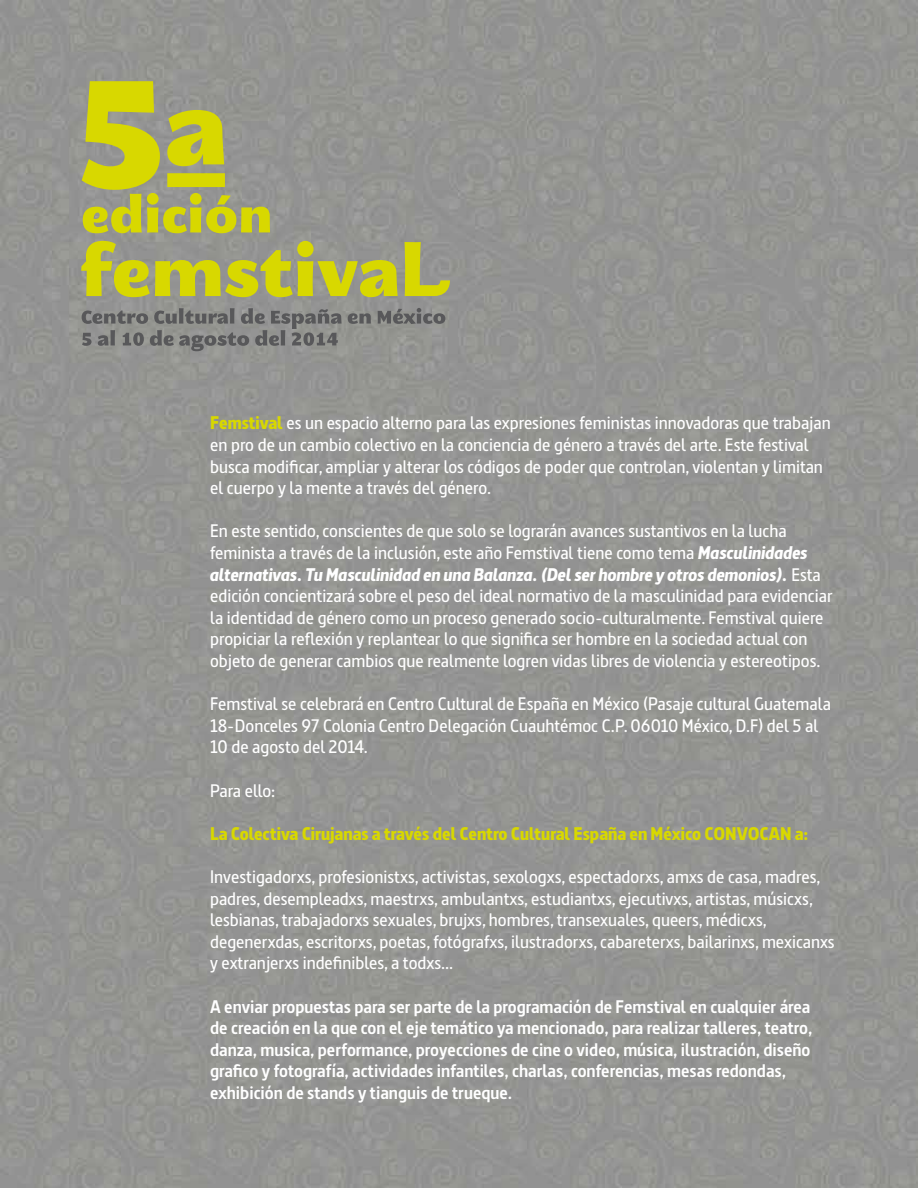
<style>
.page{position:relative;width:918px;height:1188px;background:#949492}
.page>*{position:absolute;margin:0;border:0;box-sizing:border-box;transform-origin:0 0}
.t1{font:600 18px/21.6px "Barna";color:#fff}
.t2{font:700 18px/21.6px "Barna";color:#fff}
.t3{font:900 18px "Barna";color:#d8d800}
.t4{font:600 18px "Barna";letter-spacing:-.02em;color:#fff}
.s1{font-weight:900;color:#d8d800}
.s2{font-weight:900;font-style:italic}
</style>
<div class="page">
<svg style="left:81px;top:241px;width:317px;height:56px;background:#b2b250"></svg>
<svg style="left:405px;top:242px;width:46px;height:54px;background:#b2b24f"></svg>
<svg style="left:348px;top:313px;width:23px;height:11px"></svg>
<svg style="left:378px;top:308px;width:67px;height:16px"></svg>
<svg style="left:82px;top:308px;width:260px;height:43px;background:#818180"></svg>
<svg style="left:82px;top:81px;width:188px;height:152px;background:#b1b252"></svg>
<p class="t1" style="left:210px;top:412px;width:622px"><span class="s1">Femstival</span> es un espacio alterno para las expresiones feministas innovadoras que trabajan en pro de un cambio colectivo en la conciencia de género a través del arte. Este festival busca modificar, ampliar y alterar los códigos de poder que controlan, violentan y limitan el cuerpo y la mente a través del género.</p>
<p class="t1" style="left:210px;top:520px;width:624px">En este sentido, conscientes de que solo se lograrán avances sustantivos en la lucha feminista a través de la inclusión, este año Femstival tiene como tema <span class="s2">Masculinidades alternativas. Tu Masculinidad en una Balanza. (Del ser hombre y otros demonios).</span> Esta edición concientizará sobre el peso del ideal normativo de la masculinidad para evidenciar la identidad de género como un proceso generado socio-culturalmente. Femstival quiere propiciar la reflexión y replantear lo que significa ser hombre en la sociedad actual con objeto de generar cambios que realmente logren vidas libres de violencia y estereotipos.</p>
<p class="t1" style="left:210px;top:693px;width:622px">Femstival se celebrará en Centro Cultural de España en México (Pasaje cultural Guatemala<br>18-Donceles 97 Colonia Centro Delegación Cuauhtémoc C.P. 06010 México, D.F) del 5 al<br>10 de agosto del 2014.</p>
<p class="t4" style="left:210px;top:779px;width:67px">Para ello:</p>
<p class="t3" style="left:210px;top:822px;width:600px">La Colectiva Cirujanas a través del Centro Cultural España en México CONVOCAN a:</p>
<p class="t1" style="left:210px;top:866px;width:626px">Investigadorxs, profesionistxs, activistas, sexologxs, espectadorxs, amxs de casa, madres, padres, desempleadxs, maestrxs, ambulantxs, estudiantxs, ejecutivxs, artistas, músicxs, lesbianas, trabajadorxs sexuales, brujxs, hombres, transexuales, queers, médicxs, degenerxdas, escritorxs, poetas, fotógrafxs, ilustradorxs, cabareterxs, bailarinxs, mexicanxs y extranjerxs indefinibles, a todxs...</p>
<p class="t2" style="left:210px;top:996px;width:604px">A enviar propuestas para ser parte de la programación de Femstival en cualquier área de creación en la que con el eje temático ya mencionado, para realizar talleres, teatro, danza, musica, performance, proyecciones de cine o video, música, ilustración, diseño grafico y fotografía, actividades infantiles, charlas, conferencias, mesas redondas, exhibición de stands y tianguis de trueque.</p>
</div>
